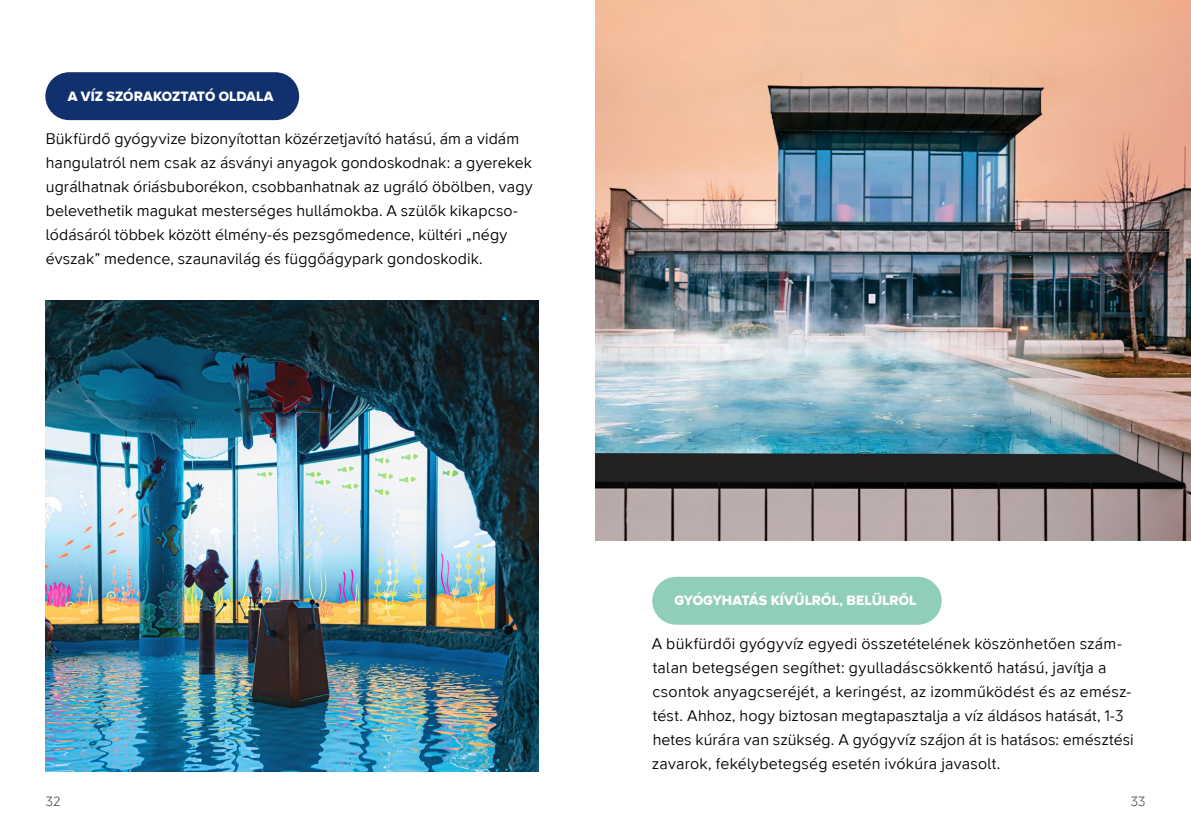
<style>
.page{position:relative;width:1191px;height:840px;background:#fff}
.page>*{position:absolute;margin:0;border:0;box-sizing:border-box;transform-origin:0 0}
.t1{font:16px/24px "Wonder Unit Sans";letter-spacing:.005em;color:#000}
.t2{font:800 14px "Wonder Unit Sans";letter-spacing:.005em;color:#fff}
.t3{font:14px "Wonder Unit Sans";color:#575756}
</style>
<div class="page">
<div style="left:45px;top:72px;width:254px;height:48px;background:#11306e;border-radius:24px"></div>
<img style="left:595px;top:0;width:596px;height:540px">
<div style="left:652px;top:576px;width:289px;height:48px;background:#91cdbb;border-radius:24px"></div>
<img style="left:45px;top:300px;width:494px;height:471px">
<p class="t2" style="left:68px;top:87px;width:207px">A VÍZ SZÓRAKOZTATÓ OLDALA</p>
<p class="t1" style="left:46px;top:127px;width:488px">Bükfürdő gyógyvize bizonyítottan közérzetjavító hatású, ám a vidám hangulatról nem csak az ásványi anyagok gondoskodnak: a gyerekek ugrálhatnak óriásbuborékon, csobbanhatnak az ugráló öbölben, vagy belevethetik magukat mesterséges hullámokba. A szülők kikapcso&shy;lódásáról többek között élmény-és pezsgőmedence, kültéri „négy évszak” medence, szaunavilág és függőágypark gondoskodik.</p>
<p class="t2" style="left:674px;top:591px;width:244px">GYÓGYHATÁS KÍVÜLRŐL, BELÜLRŐL</p>
<p class="t1" style="left:651px;top:631px;width:483px">A bükfürdői gyógyvíz egyedi összetételének köszönhetően szám&shy;talan betegségen segíthet: gyulladáscsökkentő hatású, javítja a csontok anyagcseréjét, a keringést, az izomműködést és az emész&shy;tést. Ahhoz, hogy biztosan megtapasztalja a víz áldásos hatását, 1-3 hetes kúrára van szükség. A gyógyvíz szájon át is hatásos: emésztési zavarok, fekélybetegség esetén ivókúra javasolt.</p>
<p class="t3" style="left:45px;top:792px;width:17px">32</p>
<p class="t3" style="left:1130px;top:792px;width:17px">33</p>
</div>
